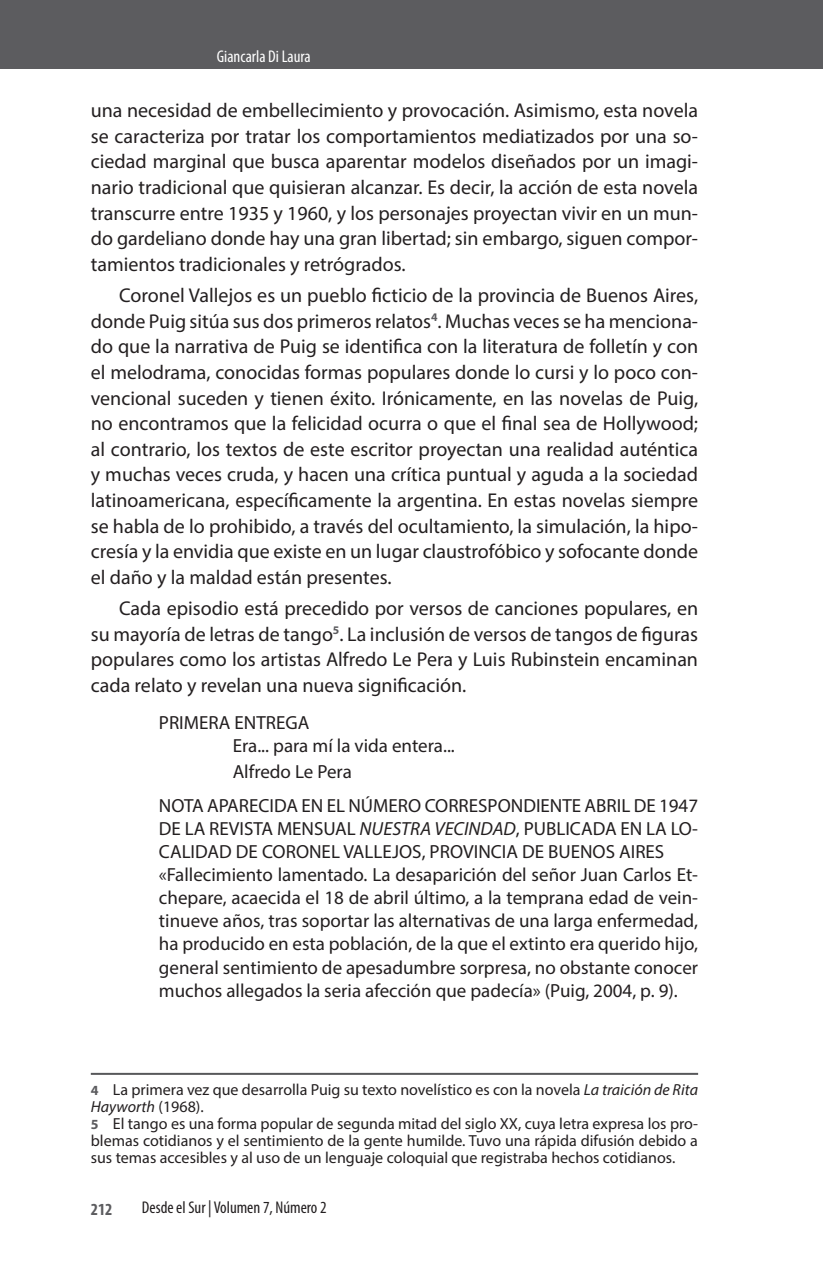
<style>
.page{position:relative;width:823px;height:1265px;background:#fff}
.page>*{position:absolute;margin:0;border:0;box-sizing:border-box;transform-origin:0 0}
.PARRAFOS{font:20px/25.6px "Myriad Pro";color:#231f20;text-align:justify}
.SUMILLA_PARRAFO{font:19px/23px "Myriad Pro";color:#231f20;text-align:justify}
.PRE_SUMILLA_INICIAL{font:19px "Myriad Pro";color:#231f20}
.t1{font:condensed 17px "Myriad Pro";color:#231f20}
.PARRAFOS-2{font:condensed 17px "Myriad Pro";color:#fff}
.t2{font:700 condensed 17px "Myriad Pro";color:#5c5c5f}
.NOTA_AL_PIE_SIN_RAYA{font:16px/17px "Myriad Pro";color:#231f20}
.s1{font-style:italic}
.s2{font-weight:700;font-size:14px;color:#5c5c5f}
</style>
<div class="page">
<div style="left:0;top:0;width:822px;height:68px;background:#5c5c5f"></div>
<hr style="left:91px;top:1072px;width:606px;height:2px;background:#57585a">
<p class="PARRAFOS-2" style="left:217px;top:46px;width:95px">Giancarla Di Laura</p>
<p class="PARRAFOS" style="left:91px;top:97px;width:608px">una necesidad de embellecimiento y provocación. Asimismo, esta novela se caracteriza por tratar los comportamientos mediatizados por una so&shy;ciedad marginal que busca aparentar modelos diseñados por un imagi&shy;nario tradicional que quisieran alcanzar. Es decir, la acción de esta novela transcurre entre 1935 y 1960, y los personajes proyectan vivir en un mun&shy;do gardeliano donde hay una gran libertad; sin embargo, siguen compor&shy;tamientos tradicionales y retrógrados.</p>
<p class="PARRAFOS" style="left:91px;top:282px;width:608px;text-indent:28px">Coronel Vallejos es un pueblo ficticio de la provincia de Buenos Aires, donde Puig sitúa sus dos primeros relatos<sup>4</sup>. Muchas veces se ha menciona&shy;do que la narrativa de Puig se identifica con la literatura de folletín y con el melodrama, conocidas formas populares donde lo cursi y lo poco con&shy;vencional suceden y tienen éxito. Irónicamente, en las novelas de Puig, no encontramos que la felicidad ocurra o que el final sea de Hollywood; al contrario, los textos de este escritor proyectan una realidad auténtica y muchas veces cruda, y hacen una crítica puntual y aguda a la sociedad latinoamericana, específicamente la argentina. En estas novelas siempre se habla de lo prohibido, a través del ocultamiento, la simulación, la hipo&shy;cresía y la envidia que existe en un lugar claustrofóbico y sofocante donde el daño y la maldad están presentes.</p>
<p class="PARRAFOS" style="left:91px;top:595px;width:608px;text-indent:28px">Cada episodio está precedido por versos de canciones populares, en su mayoría de letras de tango<sup>5</sup>. La inclusión de versos de tangos de figuras populares como los artistas Alfredo Le Pera y Luis Rubinstein encaminan cada relato y revelan una nueva significación.</p>
<p class="SUMILLA_PARRAFO" style="left:159px;top:711px;width:152px">PRIMERA ENTREGA</p>
<p class="PRE_SUMILLA_INICIAL" style="left:232px;top:734px;width:223px">Era... para mí la vida entera...</p>
<p class="PRE_SUMILLA_INICIAL" style="left:232px;top:760px;width:120px">Alfredo Le Pera</p>
<p class="SUMILLA_PARRAFO" style="left:159px;top:794px;width:540px">NOTA APARECIDA EN EL NÚMERO CORRESPONDIENTE ABRIL DE 1947<br>DE LA REVISTA MENSUAL <span class="s1">NUESTRA VECINDAD</span>, PUBLICADA EN LA LO-CALIDAD DE CORONEL VALLEJOS, PROVINCIA DE BUENOS AIRES</p>
<p class="SUMILLA_PARRAFO" style="left:159px;top:863px;width:540px">«Fallecimiento lamentado. La desaparición del señor Juan Carlos Et&shy;chepare, acaecida el 18 de abril último, a la temprana edad de vein&shy;tinueve años, tras soportar las alternativas de una larga enfermedad, ha producido en esta población, de la que el extinto era querido hijo, general sentimiento de apesadumbre sorpresa, no obstante conocer muchos allegados la seria afección que padecía» (Puig, 2004, p. 9).</p>
<p class="NOTA_AL_PIE_SIN_RAYA" style="left:91px;top:1080px;width:608px"><span class="s2">4</span> La primera vez que desarrolla Puig su texto novelístico es con la novela <span class="s1">La traición de Rita<br>Hayworth</span> (1968).</p>
<p class="NOTA_AL_PIE_SIN_RAYA" style="left:91px;top:1114px;width:608px;text-align:justify"><span class="s2">5</span> El tango es una forma popular de segunda mitad del siglo XX, cuya letra expresa los pro&shy;blemas cotidianos y el sentimiento de la gente humilde. Tuvo una rápida difusión debido a sus temas accesibles y al uso de un lenguaje coloquial que registraba hechos cotidianos.</p>
<p class="t2" style="left:91px;top:1198px;width:23px">212</p>
<p class="t1" style="left:142px;top:1196px;width:186px">Desde el Sur | Volumen 7, Número 2</p>
</div>
